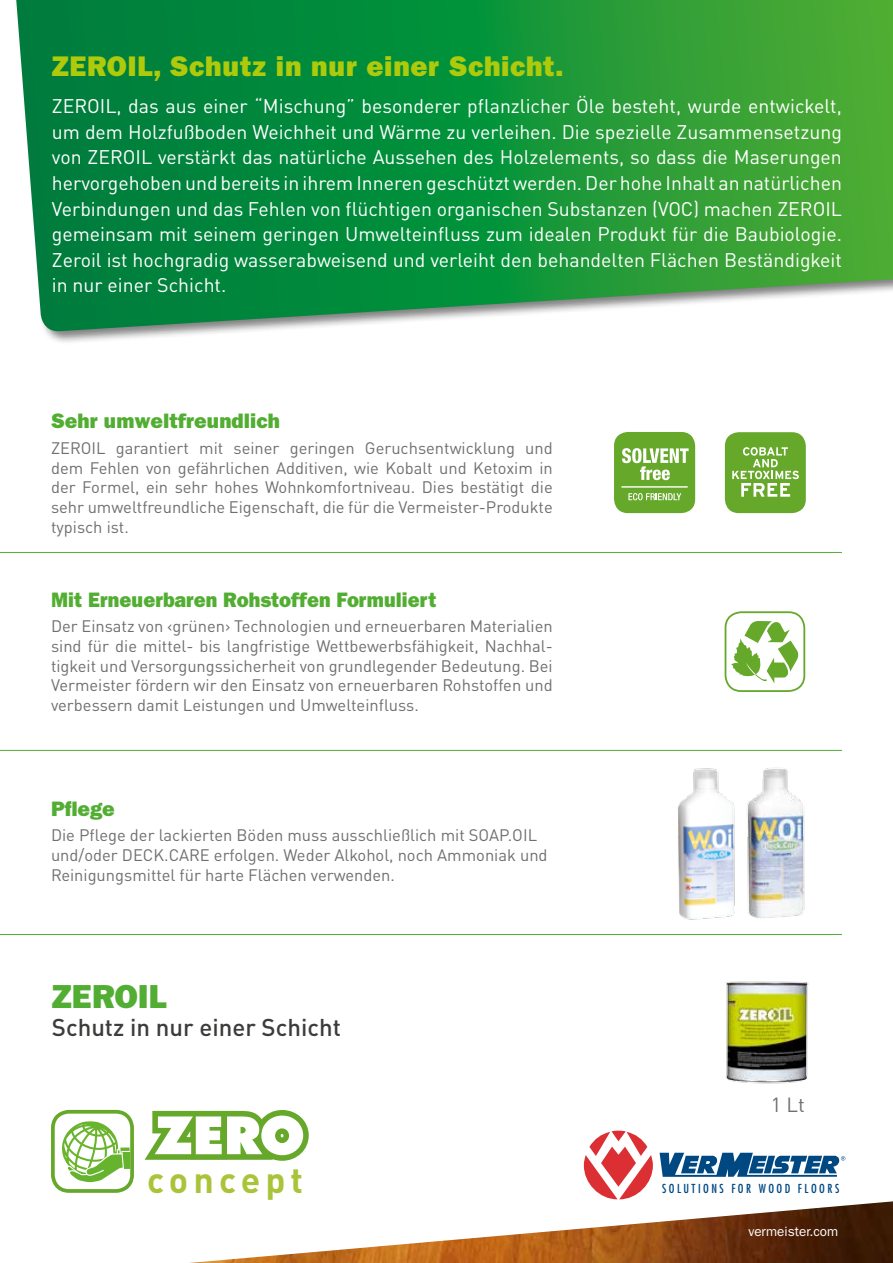
<style>
.page{position:relative;width:893px;height:1263px;background:#fff}
.page>*{position:absolute;margin:0;border:0;box-sizing:border-box;transform-origin:0 0}
.t1{font:700 35.7px "DIN";letter-spacing:.145em;color:#aac439}
.t2{font:33.45px "ITC Franklin Gothic Std Hvy";color:#52ae32}
.t3{font:28.5px "ITC Franklin Gothic Std Hvy";letter-spacing:.02em;color:#afca0b}
.t4{font:500 24px "DIN Pro";color:#3c3c3b}
.t5{font:21px "ITC Franklin Gothic Std Hvy";color:#52ae32;scale:.95 1}
.t6{font:21px "ITC Franklin Gothic Std Hvy";color:#52ae32}
.t7{font:20.25px "DIN Pro";color:#706f6f}
.t8{font:19.5px/25.5px "DIN Pro";color:#fff;text-align:justify}
.t9{font:16.5px/19.8px "DIN Pro";color:#706f6f;text-align:justify}
.t10{font:13.5px "Franklin Gothic LT";color:#fff}
.t11{font:condensed 12.15px "Futura LT";letter-spacing:.205em;color:#004882}
</style>
<div class="page">
<div style="left:7px;top:0;width:886px;height:345px;background:#000;opacity:.5"></div>
<svg style="left:16px;top:0;width:877px;height:333px;background:#299a49"></svg>
<img style="left:189px;top:1201px;width:704px;height:62px">
<img style="left:725px;top:981px;width:84px;height:103px">
<hr style="left:0;top:552px;width:842px;height:1px;background:#52ae32">
<hr style="left:0;top:750px;width:842px;height:1px;background:#52ae32">
<div style="left:725px;top:611px;width:80px;height:81px;border:2px solid #65a82a;border-radius:16px"></div>
<svg style="left:731px;top:621px;width:68px;height:62px"></svg>
<img style="left:667px;top:749px;width:73px;height:171px">
<img style="left:740px;top:749px;width:87px;height:170px">
<hr style="left:0;top:934px;width:842px;height:1px;background:#52ae32">
<div style="left:725px;top:432px;width:81px;height:81px;background:#65a82a;border-radius:14px"></div>
<svg style="left:732px;top:447px;width:67px;height:50px"></svg>
<svg style="left:145px;top:1110px;width:164px;height:51px"></svg>
<svg style="left:62px;top:1121px;width:67px;height:62px"></svg>
<div style="left:51px;top:1110px;width:83px;height:83px;border:4px solid #65a82a;border-radius:16px"></div>
<div style="left:614px;top:432px;width:81px;height:81px;background:#65a82a;border-radius:14px"></div>
<svg style="left:622px;top:448px;width:67px;height:32px"></svg>
<svg style="left:628px;top:493px;width:53px;height:7px"></svg>
<hr style="left:621px;top:486px;width:67px;height:2px;background:#fff">
<svg style="left:584px;top:1130px;width:69px;height:69px"></svg>
<svg style="left:660px;top:1153px;width:185px;height:24px"></svg>
<h3 class="t3" style="left:52px;top:50px;width:513px">ZEROIL, Schutz in nur einer Schicht.</h3>
<p class="t8" style="left:52px;top:92px;width:792px">ZEROIL, das aus einer “Mischung” besonderer pflanzlicher Öle besteht, wurde entwickelt, um dem Holzfußboden Weichheit und Wärme zu verleihen. Die spezielle Zusammensetzung von ZEROIL verstärkt das natürliche Aussehen des Holzelements, so dass die Maserungen hervorgehoben und bereits in ihrem Inneren geschützt werden. Der hohe Inhalt an natürlichen Verbindungen und das Fehlen von flüchtigen organischen Substanzen (VOC) machen ZEROIL gemeinsam mit seinem geringen Umwelteinfluss zum idealen Produkt für die Baubiologie.<br>Zeroil ist hochgradig wasserabweisend und verleiht den behandelten Flächen Beständigkeit in nur einer Schicht.</p>
<p class="t6" style="left:51px;top:409px;width:230px">Sehr umweltfreundlich</p>
<p class="t9" style="left:51px;top:436px;width:503px">ZEROIL garantiert mit seiner geringen Geruchsentwicklung und dem Fehlen von gefährlichen Additiven, wie Kobalt und Ketoxim in der Formel, ein sehr hohes Wohnkomfortniveau. Dies bestätigt die sehr umweltfreundliche Eigenschaft, die für die Vermeister-Produkte typisch ist.</p>
<p class="t5" style="left:51px;top:587px;width:407px">Mit Erneuerbaren Rohstoffen Formuliert</p>
<p class="t9" style="left:51px;top:614px;width:503px">Der Einsatz von ‹grünen› Technologien und erneuerbaren Materialien sind für die mittel- bis langfristige Wettbewerbsfähigkeit, Nachhal&shy;tigkeit und Versorgungssicherheit von grundlegender Bedeutung. Bei Vermeister fördern wir den Einsatz von erneuerbaren Rohstoffen und verbessern damit Leistungen und Umwelteinfluss.</p>
<p class="t6" style="left:51px;top:796px;width:65px">Pflege</p>
<p class="t9" style="left:51px;top:824px;width:498px;text-align:left">Die Pflege der lackierten Böden muss ausschließlich mit SOAP.OIL und/oder DECK.CARE erfolgen. Weder Alkohol, noch Ammoniak und<br>Reinigungsmittel für harte Flächen verwenden.</p>
<h2 class="t2" style="left:52px;top:977px;width:116px">ZEROIL</h2>
<h3 class="t4" style="left:52px;top:1008px;width:290px">Schutz in nur einer Schicht</h3>
<h1 class="t1" style="left:147px;top:1157px;width:158px">concept</h1>
<p class="t7" style="left:771px;top:1089px;width:35px">1 Lt</p>
<p class="t11" style="left:662px;top:1181px;width:179px">SOLUTIONS FOR WOOD FLOORS</p>
<p class="t10" style="left:748px;top:1223px;width:91px">vermeister.com</p>
</div>
